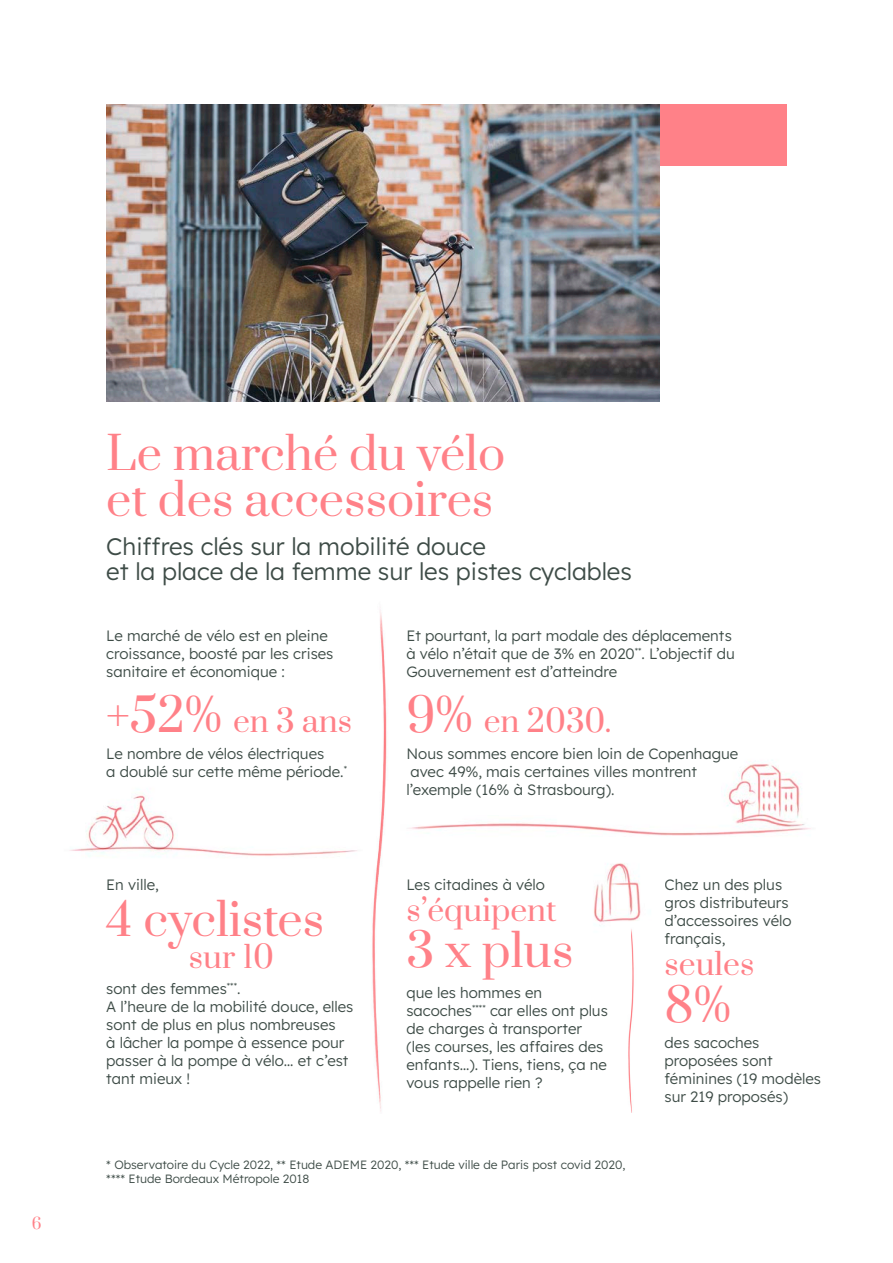
<style>
.page{position:relative;width:893px;height:1263px;background:#fff}
.page>*{position:absolute;margin:0;border:0;box-sizing:border-box;transform-origin:0 0}
.t1{font:45px/46.5px "Prata";color:#ff8188}
.t2{font:30px "Prata";color:#ff8188}
.t3{font:24px/25.5px "Lexend Deca";color:#3e4c47}
.t4{font:15px/18px "Lexend Deca";color:#3e4c47}
.t5{font:15px "Prata";color:#ff8188}
.t6{font:12px/14.4px "Lexend Deca";color:#3e4c47}
.s1{font-size:45px}
</style>
<div class="page">
<img style="left:86px;top:794px;width:89px;height:43px">
<img style="left:372px;top:610px;width:15px;height:502px">
<img style="left:409px;top:823px;width:312px;height:13px">
<img style="left:69px;top:837px;width:288px;height:20px">
<div style="left:106px;top:105px;width:681px;height:61px;background:#ff8188"></div>
<img style="left:594px;top:863px;width:47px;height:63px">
<img style="left:721px;top:760px;width:90px;height:75px">
<img style="left:611px;top:923px;width:30px;height:189px">
<img style="left:106px;top:105px;width:554px;height:297px">
<p class="t5" style="left:32px;top:1211px;width:11px">6</p>
<h1 class="t1" style="left:106px;top:428px;width:400px">Le marché du vélo et des accessoires</h1>
<h3 class="t3" style="left:106px;top:532px;width:527px">Chiffres clés sur la mobilité douce<br>et la place de la femme sur les pistes cyclables</h3>
<p class="t4" style="left:106px;top:626px;width:229px">Le marché de vélo est en pleine croissance, boosté par les crises sanitaire et économique :</p>
<h2 class="t2" style="left:106px;top:696px;width:247px"><span class="s1">+52%</span> en 3 ans</h2>
<p class="t4" style="left:106px;top:743px;width:242px">Le nombre de vélos électriques<br>a doublé sur cette même période.<sup>*</sup></p>
<p class="t4" style="left:106px;top:874px;width:54px">En ville,</p>
<h1 class="t1" style="left:106px;top:894px;width:219px">4 cyclistes</h1>
<h2 class="t2" style="left:189px;top:932px;width:86px">sur 10</h2>
<p class="t4" style="left:106px;top:979px;width:248px">sont des femmes<sup>***</sup>.<br>A l’heure de la mobilité douce, elles sont de plus en plus nombreuses<br>à lâcher la pompe à essence pour passer à la pompe à vélo… et c’est tant mieux !</p>
<p class="t4" style="left:406px;top:626px;width:330px">Et pourtant, la part modale des déplacements à vélo n’était que de 3% en 2020<sup>**</sup>. L’objectif du<br>Gouvernement est d’atteindre</p>
<h2 class="t2" style="left:406px;top:696px;width:207px"><span class="s1">9%</span> en 2030.</h2>
<p class="t4" style="left:406px;top:743px;width:333px">Nous sommes encore bien loin de Copenhague avec 49%, mais certaines villes montrent l’exemple (16% à Strasbourg).</p>
<p class="t4" style="left:406px;top:874px;width:140px">Les citadines à vélo</p>
<h2 class="t2" style="left:406px;top:885px;width:152px">s’équipent</h2>
<h1 class="t1" style="left:406px;top:925px;width:168px">3 x plus</h1>
<p class="t4" style="left:406px;top:983px;width:203px">que les hommes en sacoches<sup>****</sup> car elles ont plus de charges à transporter (les courses, les affaires des enfants…). Tiens, tiens, ça ne vous rappelle rien ?</p>
<p class="t4" style="left:665px;top:874px;width:128px">Chez un des plus gros distributeurs d’accessoires vélo français,</p>
<h2 class="t2" style="left:665px;top:939px;width:91px">seules</h2>
<h1 class="t1" style="left:665px;top:980px;width:68px">8%</h1>
<p class="t4" style="left:665px;top:1033px;width:158px">des sacoches proposées sont féminines (19 modèles sur 219 proposés)</p>
<p class="t6" style="left:106px;top:1156px;width:520px">* Observatoire du Cycle 2022, ** Etude ADEME 2020, *** Etude ville de Paris post covid 2020, **** Etude Bordeaux Métropole 2018</p>
</div>
